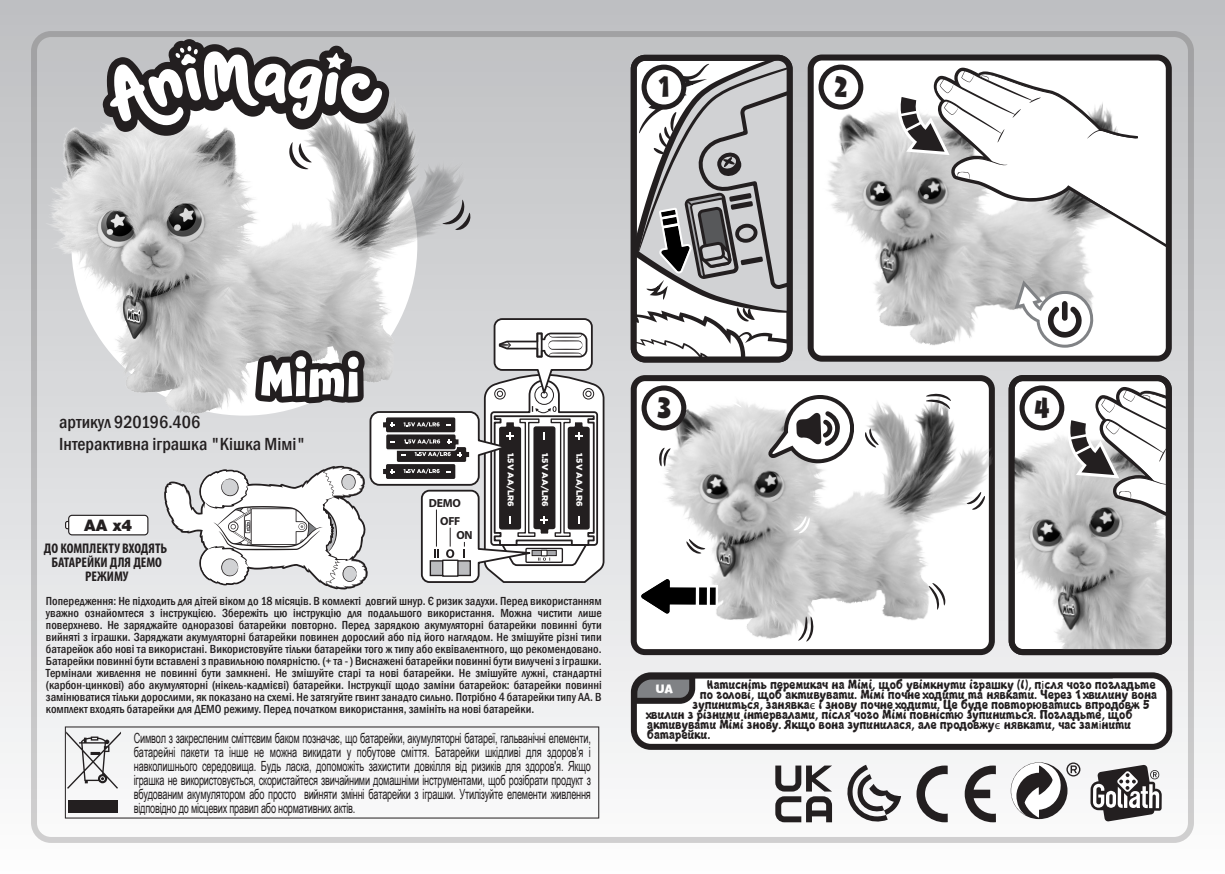
<style>
.page{position:relative;width:1225px;height:874px;background:#fff}
.page>*{position:absolute;margin:0;border:0;box-sizing:border-box;transform-origin:0 0}
.t1{font:65px "House Holiday Sans";color:#fff}
.t2{font:38.6px "House Holiday Sans";color:#231f20}
.t3{font:500 condensed 18px/21.6px "Franklin Gothic";color:#231f20}
.t4{font:900 16px "Helvetica Neue LT Std";color:#231f20}
.t5{font:14px/14px "Arial Narrow";letter-spacing:-.02em;color:#231f20;text-align:justify;scale:.8 1}
.t6{font:700 condensed 14px/14px "Myriad Pro";color:#231f20;text-align:center}
.t7{font:700 13px "Billy";color:#fff}
.t8{font:500 condensed 12px/12px "Franklin Gothic";color:#231f20;text-align:justify}
.t9{font:12px "Jazz Ball";letter-spacing:.025em;color:#231f20}
.t10{font:700 11.8px "Myriad Pro";letter-spacing:-.02em;color:#231f20}
.t11{font:900 8.4px "Gotham";color:#fff}
.s1{font-family:"Myriad Pro"}
</style>
<div class="page">
<div style="left:0;top:0;width:1225px;height:873px;background:linear-gradient(to bottom,#bdbec1,#fbfbfc)"></div>
<div style="left:31px;top:31px;width:1163px;height:811px;border:6px solid #231f20;border-radius:17px"></div>
<div style="left:634px;top:675px;width:535px;height:71px;background:#fff;border-radius:17px"></div>
<div style="left:631px;top:672px;width:541px;height:77px;border:6px solid #231f20;border-radius:17px"></div>
<svg style="left:631px;top:675px;width:64px;height:28px;background:#5e5e60"></svg>
<div style="left:659px;top:672px;width:453px;height:6px;background:#231f20"></div>
<svg style="left:1010px;top:762px;width:70px;height:56px"></svg>
<svg style="left:916px;top:765px;width:31px;height:56px"></svg>
<svg style="left:964px;top:765px;width:32px;height:56px"></svg>
<svg style="left:843px;top:764px;width:58px;height:61px"></svg>
<svg style="left:775px;top:765px;width:57px;height:56px"></svg>
<svg style="left:1090px;top:764px;width:71px;height:57px"></svg>
<img style="left:1026px;top:386px;width:138px;height:261px">
<div style="left:1008px;top:375px;width:163px;height:279px;border:6px solid #231f20;border-radius:11px"></div>
<div style="left:807px;top:54px;width:364px;height:307px;border:6px solid #231f20;border-radius:11px"></div>
<img style="left:789px;top:66px;width:400px;height:316px">
<svg style="left:634px;top:57px;width:155px;height:298px"></svg>
<svg style="left:644px;top:67px;width:40px;height:40px"></svg>
<div style="left:641px;top:65px;width:45px;height:45px;border:5px solid #231f20;border-radius:50%"></div>
<img style="left:596px;top:359px;width:430px;height:316px">
<svg style="left:767px;top:395px;width:88px;height:68px"></svg>
<svg style="left:686px;top:538px;width:19px;height:15px"></svg>
<svg style="left:793px;top:516px;width:17px;height:17px"></svg>
<svg style="left:659px;top:447px;width:11px;height:19px"></svg>
<svg style="left:926px;top:393px;width:25px;height:16px"></svg>
<svg style="left:966px;top:491px;width:19px;height:18px"></svg>
<svg style="left:865px;top:428px;width:13px;height:19px"></svg>
<svg style="left:928px;top:582px;width:17px;height:27px"></svg>
<svg style="left:798px;top:616px;width:15px;height:25px"></svg>
<svg style="left:678px;top:390px;width:64px;height:27px"></svg>
<div style="left:644px;top:388px;width:40px;height:39px;background:#fff;border-radius:50%"></div>
<div style="left:641px;top:385px;width:45px;height:45px;border:5px solid #231f20;border-radius:50%"></div>
<div style="left:1022px;top:388px;width:39px;height:39px;background:#fff;border-radius:50%"></div>
<div style="left:1019px;top:385px;width:45px;height:45px;border:5px solid #231f20;border-radius:50%"></div>
<svg style="left:821px;top:67px;width:39px;height:40px"></svg>
<div style="left:818px;top:65px;width:45px;height:45px;border:5px solid #231f20;border-radius:50%"></div>
<div style="left:631px;top:55px;width:161px;height:307px;border:6px solid #231f20;border-radius:11px"></div>
<svg style="left:1014px;top:280px;width:81px;height:67px"></svg>
<svg style="left:892px;top:68px;width:275px;height:180px"></svg>
<svg style="left:1062px;top:387px;width:106px;height:167px"></svg>
<svg style="left:639px;top:576px;width:59px;height:39px"></svg>
<svg style="left:696px;top:585px;width:22px;height:21px"></svg>
<div style="left:710px;top:587px;width:5px;height:17px;background:#000"></div>
<div style="left:699px;top:587px;width:8px;height:17px;background:#000"></div>
<img style="left:0;top:72px;width:502px;height:374px">
<svg style="left:164px;top:317px;width:441px;height:272px"></svg>
<svg style="left:289px;top:142px;width:23px;height:27px"></svg>
<svg style="left:442px;top:200px;width:28px;height:30px"></svg>
<svg style="left:102px;top:39px;width:287px;height:97px"></svg>
<svg style="left:65px;top:514px;width:83px;height:21px"></svg>
<svg style="left:65px;top:726px;width:534px;height:92px;fill:#f5f5f6"></svg>
<h2 class="t2" style="left:659px;top:66px;width:12px">1</h2>
<h2 class="t2" style="left:834px;top:66px;width:14px">2</h2>
<h1 class="t1" style="left:260px;top:345px;width:101px">Mimi</h1>
<h3 class="t3" style="left:59px;top:411px;width:248px">артикул 920196.406<br>Інтерактивна іграшка "Кішка Мімі"</h3>
<h3 class="t4" style="left:84px;top:515px;width:50px">AA x4</h3>
<p class="t6" style="left:44px;top:541px;width:125px">ДО КОМПЛЕКТУ ВХОДЯТЬ<br>БАТАРЕЙКИ ДЛЯ ДЕМО<br>РЕЖИМУ</p>
<p class="t10" style="left:429px;top:495px;width:33px">DEMO</p>
<p class="t10" style="left:440px;top:513px;width:22px">OFF</p>
<p class="t10" style="left:456px;top:526px;width:18px">ON</p>
<p class="t11" style="left:516px;top:452px;width:56px;rotate:90deg">1.5V AA/LR6</p>
<p class="t11" style="left:551px;top:452px;width:56px;rotate:90deg">1.5V AA/LR6</p>
<p class="t11" style="left:585px;top:452px;width:56px;rotate:90deg">1.5V AA/LR6</p>
<p class="t8" style="left:46px;top:594px;width:557px">Попередження: Не підходить для дітей віком до 18 місяців. В комлекті довгий шнур. Є ризик задухи. Перед використанням уважно ознайомтеся з інструкцією. Збережіть цю інструкцію для подальшого використання. Можна чистити лише поверхнево. Не заряджайте одноразові батарейки повторно. Перед зарядкою акумуляторні батарейки повинні бути вийняті з іграшки. Заряджати акумуляторні батарейки повинен дорослий або під його наглядом. Не змішуйте різні типи батарейок або нові та використані. Використовуйте тільки батарейки того ж типу або еквівалентного, що рекомендовано.<br>Батарейки повинні бути вставлені з правильною полярністю. (+ та - ) Виснажені батарейки повинні бути вилучені з іграшки.<br>Термінали живлення не повинні бути замкнені. Не змішуйте старі та нові батарейки. Не змішуйте лужні, стандартні (карбон-цинкові) або акумуляторні (нікель-кадмієві) батарейки. Інструкції щодо заміни батарейок: батарейки повинні замінюватися тільки дорослими, як показано на схемі. Не затягуйте гвинт занадто сильно. Потрібно 4 батарейки типу АА. В комплект входять батарейки для ДЕМО режиму. Перед початком використання, замініть на нові батарейки.</p>
<p class="t5" style="left:134px;top:729px;width:573px">Символ з закресленим сміттєвим баком позначає, що батарейки, акумуляторні батареї, гальванічні елементи, батарейні пакети та інше не можна викидати у побутове сміття. Батарейки шкідливі для здоров'я і навколишнього середовища. Будь ласка, допоможіть захистити довкілля від ризиків для здоров'я. Якщо іграшка не використовується, скористайтеся звичайними домашніми інструментами, щоб розібрати продукт з вбудованим акумулятором або просто вийняти змінні батарейки з іграшки. Утилізуйте елементи живлення відповідно до місцевих правил або нормативних актів.</p>
<h2 class="t2" style="left:657px;top:387px;width:16px">3</h2>
<h2 class="t2" style="left:1034px;top:387px;width:17px">4</h2>
<p class="t7" style="left:656px;top:680px;width:19px">UA</p>
<p class="t9" style="left:707px;top:677px;width:450px">Натиснiть перемикач на Мiмi, щоб увiмкнути iграшку (I), п<span class="s1">і</span>сля чого погладьте</p>
<p class="t9" style="left:700px;top:687px;width:458px">по головi, щоб активувати. Мiмi почне ходити та нявкати. Через 1 хвилину вона</p>
<p class="t9" style="left:693px;top:697px;width:458px">зупиниться, занявка<span class="s1">є</span> i знову почне ходити. Це буде повторюватись впродовж 5</p>
<p class="t9" style="left:647px;top:707px;width:486px">хвилин з рiзними iнтервалами, пiсля чого Мiмi повнiстю зупиниться. Погладьте, щоб</p>
<p class="t9" style="left:647px;top:717px;width:485px">активувати Мiмi знову. Якщо вона зупинилася, але продовжу<span class="s1">є</span> нявкати, час зам<span class="s1">і</span>нити</p>
<p class="t9" style="left:647px;top:727px;width:64px">батарейки.</p>
</div>
